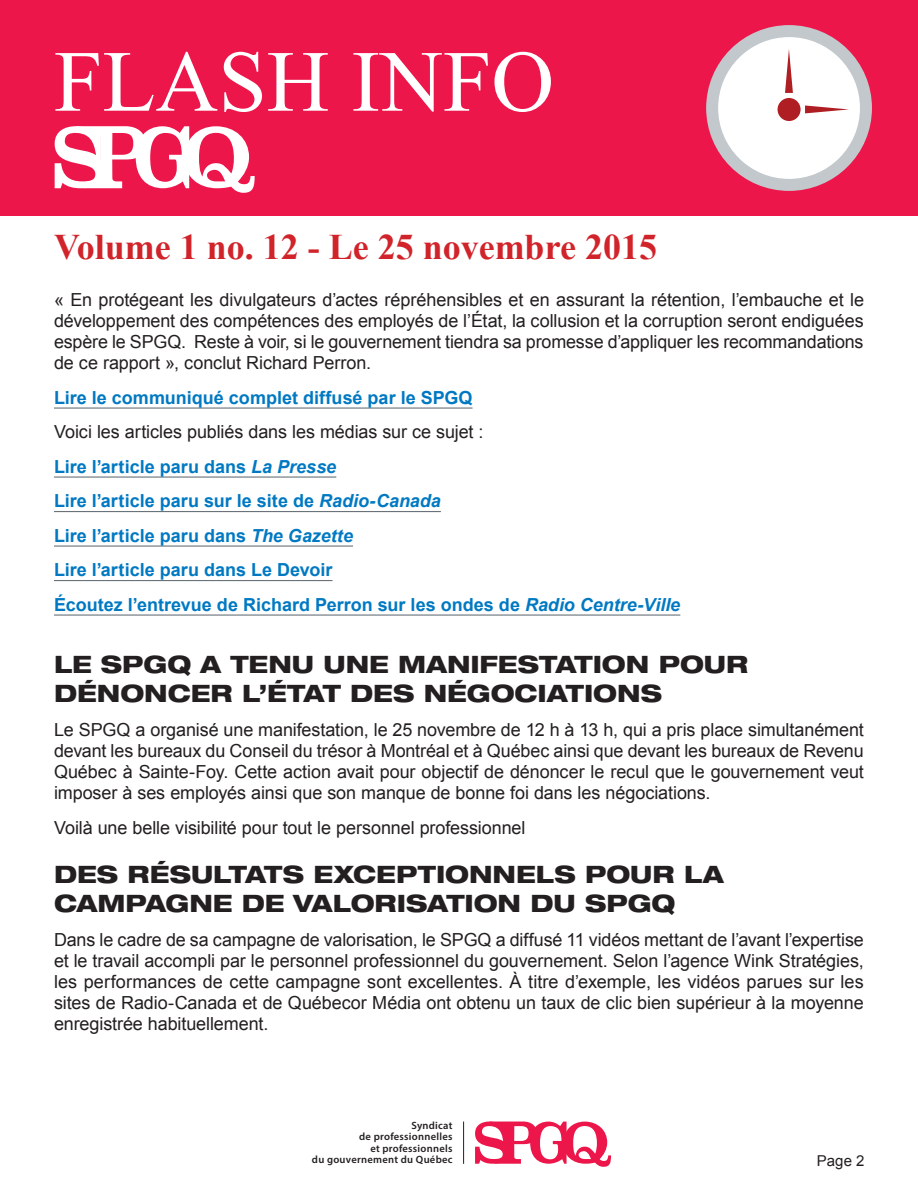
<style>
.page{position:relative;width:918px;height:1188px;background:#fff}
.page>*{position:absolute;margin:0;border:0;box-sizing:border-box;transform-origin:0 0}
.t1{font:87px "Times New Roman";color:#fff}
.t2{font:700 36px "Times New Roman";color:#d1232a}
.t3{font:800 expanded 24px/28.8px "Helvetica Neue LT Pro";letter-spacing:-.005em;color:#231f20}
.t4{font:18px/21px "Arial";letter-spacing:-.005em;color:#231f20;text-align:justify}
.t5{font:700 18px/34.5px "Arial";color:#0079c2}
.t6{font:15px "Arial";color:#231f20}
.t7{font:600 10.5px/11.4px "Myriad Pro";letter-spacing:.025em;color:#231f20;text-align:right}
.s1{font-weight:400;color:#231f20}
.s2{font-style:italic}
</style>
<div class="page">
<hr style="left:463px;top:1122px;width:1px;height:42px;background:#231f20">
<svg style="left:475px;top:1122px;width:136px;height:45px"></svg>
<div style="left:0;top:0;width:918px;height:216px;background:#ed164b"></div>
<div style="left:712px;top:31px;width:154px;height:154px;background:#fff;border-radius:50%"></div>
<div style="left:706px;top:25px;width:166px;height:166px;border:12px solid #c2c8cc;border-radius:50%"></div>
<svg style="left:785px;top:49px;width:8px;height:44px"></svg>
<svg style="left:805px;top:105px;width:44px;height:8px"></svg>
<div style="left:778px;top:98px;width:23px;height:23px;background:#af1e22;border-radius:50%"></div>
<svg style="left:55px;top:126px;width:200px;height:67px"></svg>
<hr style="left:54px;top:407px;width:419px;height:2px;background:#697379">
<hr style="left:54px;top:476px;width:282px;height:2px;background:#697379">
<hr style="left:54px;top:511px;width:387px;height:1px;background:#697379">
<hr style="left:54px;top:545px;width:299px;height:2px;background:#697379">
<hr style="left:54px;top:580px;width:278px;height:1px;background:#697379">
<hr style="left:54px;top:614px;width:626px;height:2px;background:#697379">
<h1 class="t1" style="left:54px;top:23px;width:502px">FLASH INFO</h1>
<h2 class="t2" style="left:54px;top:222px;width:604px">Volume 1 no. 12 - Le 25 novembre 2015</h2>
<p class="t4" style="left:54px;top:289px;width:812px">« En protégeant les divulgateurs d’actes répréhensibles et en assurant la rétention, l’embauche et le développement des compétences des employés de l’État, la collusion et la corruption seront endiguées espère le SPGQ. Reste à voir, si le gouvernement tiendra sa promesse d’appliquer les recommandations de ce rapport », conclut Richard Perron.</p>
<p class="t5" style="left:54px;top:381px;width:420px">Lire le communiqué complet diffusé par le SPGQ</p>
<p class="t5" style="left:54px;top:415px;width:628px"><span class="s1">Voici les articles publiés dans les médias sur ce sujet :<br></span>Lire l’article paru dans <span class="s2">La Presse<br></span>Lire l’article paru sur le site de <span class="s2">Radio-Canada<br></span>Lire l’article paru dans <span class="s2">The Gazette<br></span>Lire l’article paru dans Le Devoir<br>Écoutez l’entrevue de Richard Perron sur les ondes de <span class="s2">Radio Centre-Ville</span></p>
<h3 class="t3" style="left:54px;top:649px;width:696px">LE SPGQ A TENU UNE MANIFESTATION POUR<br>DÉNONCER L’ÉTAT DES NÉGOCIATIONS</h3>
<p class="t4" style="left:54px;top:720px;width:811px">Le SPGQ a organisé une manifestation, le 25 novembre de 12 h à 13 h, qui a pris place simultanément devant les bureaux du Conseil du trésor à Montréal et à Québec ainsi que devant les bureaux de Revenu Québec à Sainte-Foy. Cette action avait pour objectif de dénoncer le recul que le gouvernement veut imposer à ses employés ainsi que son manque de bonne foi dans les négociations.</p>
<p class="t4" style="left:54px;top:817px;width:473px">Voilà une belle visibilité pour tout le personnel professionnel</p>
<h3 class="t3" style="left:54px;top:859px;width:671px">DES RÉSULTATS EXCEPTIONNELS POUR LA<br>CAMPAGNE DE VALORISATION DU SPGQ</h3>
<p class="t4" style="left:54px;top:930px;width:811px">Dans le cadre de sa campagne de valorisation, le SPGQ a diffusé 11 vidéos mettant de l’avant l’expertise et le travail accompli par le personnel professionnel du gouvernement. Selon l’agence Wink Stratégies, les performances de cette campagne sont excellentes. À titre d’exemple, les vidéos parues sur les sites de Radio-Canada et de Québecor Média ont obtenu un taux de clic bien supérieur à la moyenne enregistrée habituellement.</p>
<p class="t7" style="left:312px;top:1120px;width:142px">Syndicat<br>de professionnelles<br>et professionnels<br>du gouvernement du Québec</p>
<p class="t6" style="left:817px;top:1151px;width:49px">Page 2</p>
</div>
